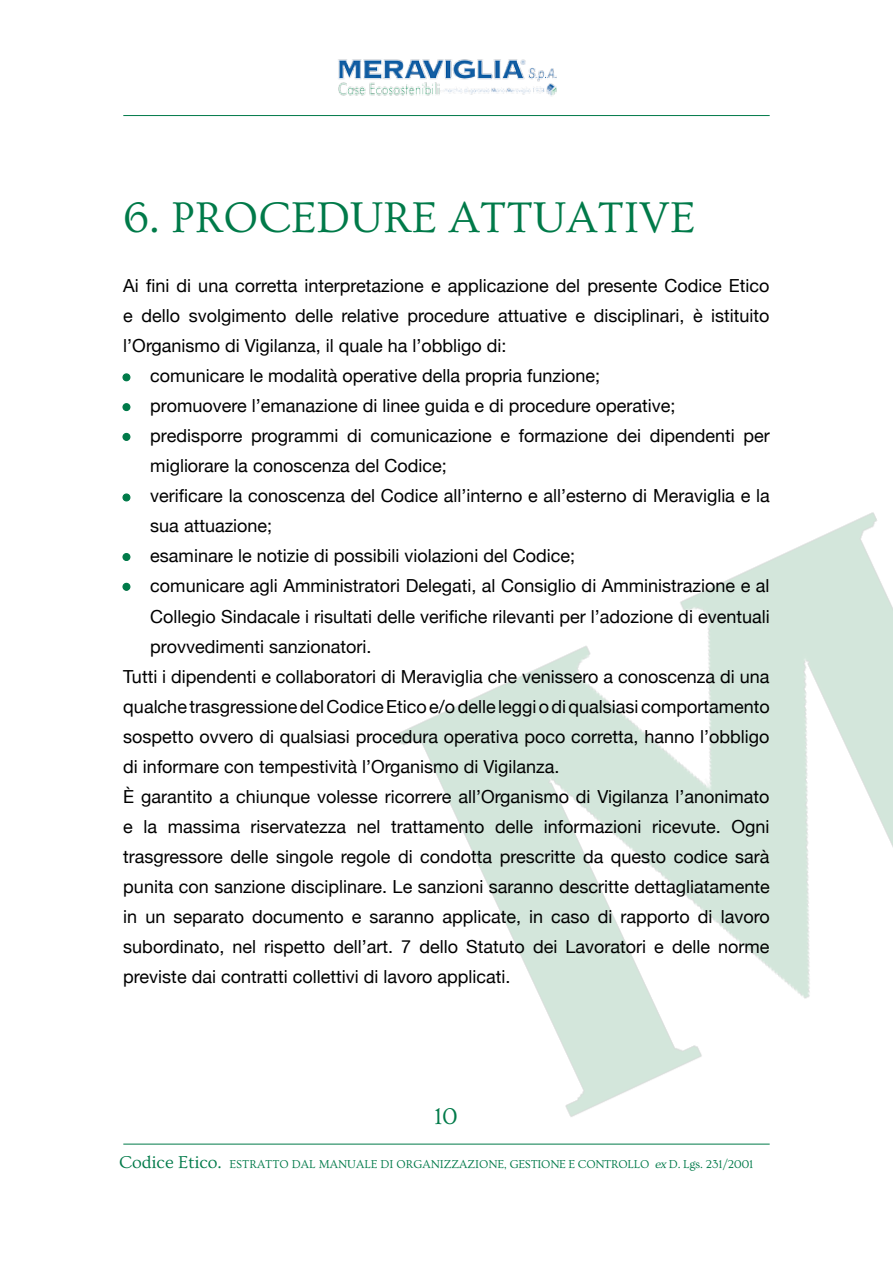
<style>
.page{position:relative;width:893px;height:1263px;background:#fff}
.page>*{position:absolute;margin:0;border:0;box-sizing:border-box;transform-origin:0 0}
.t1{font:45px "Ovo";color:#007a49}
.t2{font:24px "Ovo";color:#007a49}
.t3{font:18px/30px "Helvetica Neue";color:#000}
.t4{font:12px "Ovo";color:#007a49}
.s1{font-family:"Minion Pro"}
.s2{font-size:18px}
.s3{font-style:italic}
</style>
<div class="page">
<img style="left:338px;top:59px;width:219px;height:37px">
<hr style="left:123px;top:115px;width:647px;height:1px;background:#007a49">
<hr style="left:123px;top:1144px;width:647px;height:1px;background:#007a49">
<img style="left:334px;top:512px;width:559px;height:633px">
<div style="left:123px;top:374px;width:7px;height:7px;background:#007a49;border-radius:50%"></div>
<div style="left:122px;top:373px;width:8px;height:8px;border:1px solid #007a49;border-radius:50%"></div>
<div style="left:123px;top:404px;width:7px;height:6px;background:#007a49;border-radius:50%"></div>
<div style="left:122px;top:403px;width:8px;height:8px;border:1px solid #007a49;border-radius:50%"></div>
<div style="left:123px;top:433px;width:7px;height:7px;background:#007a49;border-radius:50%"></div>
<div style="left:122px;top:433px;width:8px;height:8px;border:1px solid #007a49;border-radius:50%"></div>
<div style="left:123px;top:494px;width:7px;height:7px;background:#007a49;border-radius:50%"></div>
<div style="left:122px;top:493px;width:8px;height:8px;border:1px solid #007a49;border-radius:50%"></div>
<div style="left:123px;top:554px;width:7px;height:6px;background:#007a49;border-radius:50%"></div>
<div style="left:122px;top:553px;width:8px;height:8px;border:1px solid #007a49;border-radius:50%"></div>
<div style="left:123px;top:583px;width:7px;height:7px;background:#007a49;border-radius:50%"></div>
<div style="left:122px;top:583px;width:8px;height:8px;border:1px solid #007a49;border-radius:50%"></div>
<h1 class="t1" style="left:123px;top:193px;width:133px">6. PROCEDU</h1>
<h1 class="t1" style="left:383px;top:193px;width:310px">RE ATTUATIVE</h1>
<p class="t3" style="left:123px;top:270px;width:648px;text-align:justify">Ai fini di una corretta interpretazione e applicazione del presente Codice Etico e dello svolgimento delle relative procedure attuative e disciplinari, è istituito l’Organismo di Vigilanza, il quale ha l’obbligo di:</p>
<p class="t3" style="left:123px;top:360px;width:478px"><span class="s1">•</span> comunicare le modalità operative della propria funzione;</p>
<p class="t3" style="left:123px;top:390px;width:554px"><span class="s1">•</span> promuovere l’emanazione di linee guida e di procedure operative;</p>
<p class="t3" style="left:150px;top:420px;width:621px;text-indent:-27px"><span class="s1">•</span> predisporre programmi di comunicazione e formazione dei dipendenti per migliorare la conoscenza del Codice;</p>
<p class="t3" style="left:150px;top:480px;width:621px;text-indent:-27px"><span class="s1">•</span> verificare la conoscenza del Codice all’interno e all’esterno di Meraviglia e la sua attuazione;</p>
<p class="t3" style="left:123px;top:540px;width:453px"><span class="s1">•</span> esaminare le notizie di possibili violazioni del Codice;</p>
<p class="t3" style="left:123px;top:570px;width:648px"><span class="s1">•</span> comunicare agli Amministratori Delegati, al Consiglio di Amministrazione e al</p>
<p class="t3" style="left:150px;top:600px;width:621px">Collegio Sindacale i risultati delle verifiche rilevanti per l’adozione di eventuali</p>
<p class="t3" style="left:150px;top:630px;width:223px">provvedimenti sanzionatori.</p>
<p class="t3" style="left:123px;top:660px;width:648px">Tutti i dipendenti e collaboratori di Meraviglia che venissero a conoscenza di una</p>
<p class="t3" style="left:123px;top:690px;width:648px">qualche trasgressione del Codice Etico e/o delle leggi o di qualsiasi comportamento</p>
<p class="t3" style="left:123px;top:720px;width:648px">sospetto ovvero di qualsiasi procedura operativa poco corretta, hanno l’obbligo</p>
<p class="t3" style="left:123px;top:750px;width:438px">di informare con tempestività l’Organismo di Vigilanza.</p>
<p class="t3" style="left:123px;top:780px;width:648px">È garantito a chiunque volesse ricorrere all’Organismo di Vigilanza l’anonimato</p>
<p class="t3" style="left:123px;top:810px;width:648px">e la massima riservatezza nel trattamento delle informazioni ricevute. Ogni</p>
<p class="t3" style="left:123px;top:840px;width:648px">trasgressore delle singole regole di condotta prescritte da questo codice sarà</p>
<p class="t3" style="left:123px;top:870px;width:648px">punita con sanzione disciplinare. Le sanzioni saranno descritte dettagliatamente</p>
<p class="t3" style="left:123px;top:900px;width:648px">in un separato documento e saranno applicate, in caso di rapporto di lavoro</p>
<p class="t3" style="left:123px;top:930px;width:648px">subordinato, nel rispetto dell’art. 7 dello Statuto dei Lavoratori e delle norme</p>
<p class="t3" style="left:123px;top:960px;width:389px">previste dai contratti collettivi di lavoro applicati.</p>
<h2 class="t2" style="left:434px;top:1103px;width:25px">10</h2>
<p class="t4" style="left:119px;top:1157px;width:636px"><span class="s2">CODICE ETICO.</span> ESTRATTO DAL MANUALE DI ORGANIZZAZIONE, GESTIONE E CONTROLLO <span class="s3">ex</span>D. LGS. 231/2001</p>
</div>
